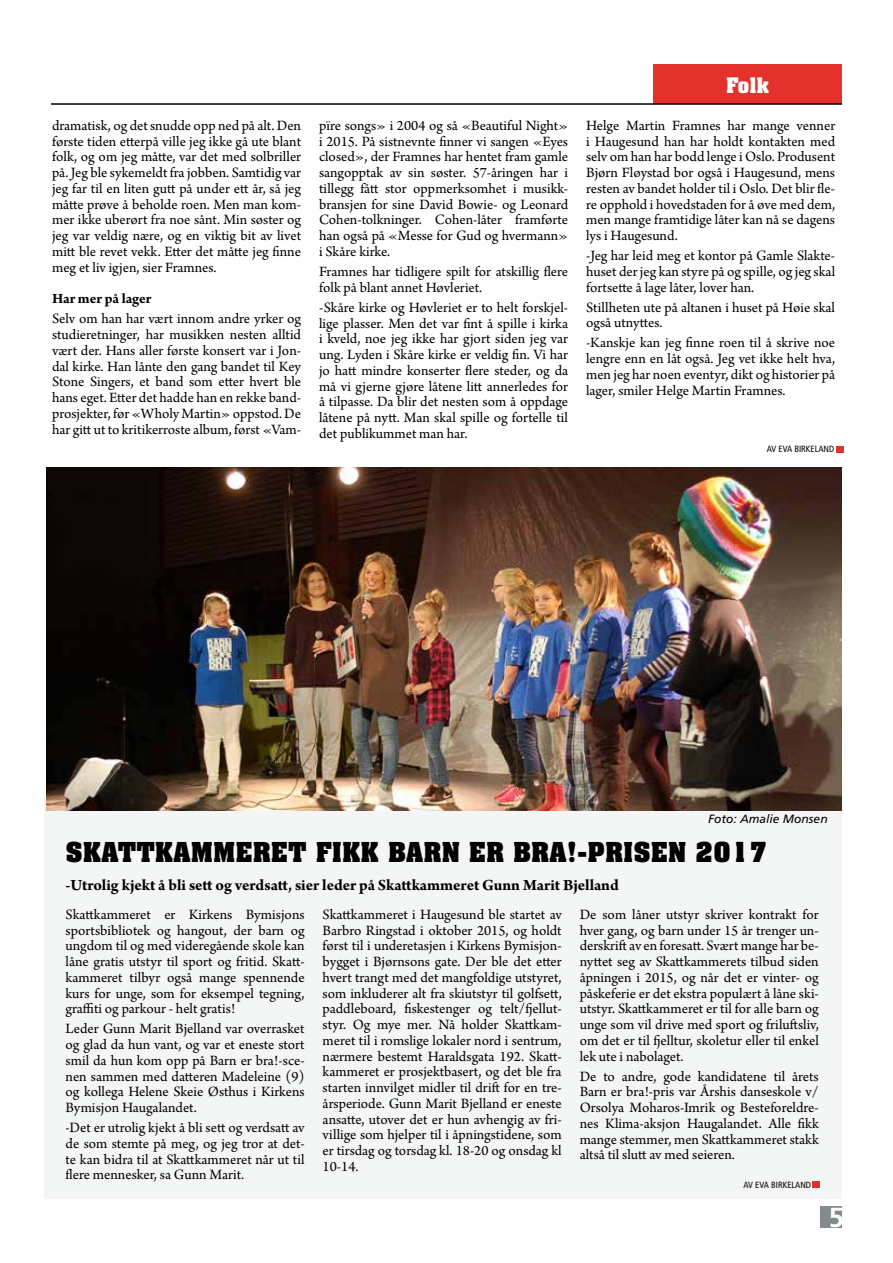
<style>
.page{position:relative;width:893px;height:1263px;background:#fff}
.page>*{position:absolute;margin:0;border:0;box-sizing:border-box;transform-origin:0 0}
.t1{font:700 27.45px "Frutiger";color:#fff}
.t2{font:700 27px "Aachen BT";color:#000}
.t3{font:700 21px "Aachen BT";color:#fff}
.t4{font:700 16.5px "Arno Pro";letter-spacing:-.005em;color:#000}
.t5{font:15px/15.8px "Arno Pro";letter-spacing:-.005em;color:#000;text-align:justify}
.t6{font:700 15px "Arno Pro";letter-spacing:-.005em;color:#000}
.t7{font:italic 12px "Frutiger";color:#000}
.t8{font:condensed 9px "Frutiger";color:#000}
</style>
<div class="page">
<div style="left:45px;top:797px;width:797px;height:402px;background:#f4f6f6"></div>
<div style="left:653px;top:64px;width:189px;height:39px;background:#e4312b"></div>
<hr style="left:51px;top:103px;width:791px;height:2px;background:#000">
<div style="left:812px;top:1181px;width:8px;height:7px;background:#e4312b"></div>
<div style="left:836px;top:446px;width:7px;height:6px;background:#e4312b"></div>
<img style="left:47px;top:468px;width:795px;height:342px">
<div style="left:821px;top:1206px;width:21px;height:22px;background:#848b8e"></div>
<p class="t5" style="left:52px;top:118px;width:251px">dramatisk, og det snudde opp ned på alt. Den første tiden etterpå ville jeg ikke gå ute blant folk, og om jeg måtte, var det med solbriller på. Jeg ble sykemeldt fra jobben. Samtidig var jeg far til en liten gutt på under ett år, så jeg måtte prøve å beholde roen. Men man kom&shy;mer ikke uberørt fra noe sånt. Min søster og jeg var veldig nære, og en viktig bit av livet mitt ble revet vekk. Etter det måtte jeg finne meg et liv igjen, sier Framnes.</p>
<p class="t6" style="left:52px;top:290px;width:101px">Har mer på lager</p>
<p class="t5" style="left:52px;top:312px;width:251px">Selv om han har vært innom andre yrker og studieretninger, har musikken nesten alltid vært der. Hans aller første konsert var i Jon&shy;dal kirke. Han lånte den gang bandet til Key Stone Singers, et band som etter hvert ble hans eget. Etter det hadde han en rekke band&shy;prosjekter, før «Wholy Martin» oppstod. De har gitt ut to kritikerroste album, først «Vam-</p>
<p class="t5" style="left:319px;top:118px;width:251px">pïre songs» i 2004 og så «Beautiful Night» i 2015. På sistnevnte finner vi sangen «Eyes closed», der Framnes har hentet fram gamle sangopptak av sin søster. 57-åringen har i tillegg fått stor oppmerksomhet i musikk&shy;bransjen for sine David Bowie- og Leonard Cohen-tolkninger. Cohen-låter framførte han også på «Messe for Gud og hvermann» i Skåre kirke.</p>
<p class="t5" style="left:319px;top:264px;width:251px">Framnes har tidligere spilt for atskillig flere folk på blant annet Høvleriet.</p>
<p class="t5" style="left:319px;top:300px;width:251px">-Skåre kirke og Høvleriet er to helt forskjel&shy;lige plasser. Men det var fint å spille i kirka i kveld, noe jeg ikke har gjort siden jeg var ung. Lyden i Skåre kirke er veldig fin. Vi har jo hatt mindre konserter flere steder, og da må vi gjerne gjøre låtene litt annerledes for å tilpasse. Da blir det nesten som å oppdage låtene på nytt. Man skal spille og fortelle til det publikummet man har.</p>
<h3 class="t3" style="left:726px;top:72px;width:44px">Folk</h3>
<p class="t5" style="left:586px;top:118px;width:251px">Helge Martin Framnes har mange venner i Haugesund han har holdt kontakten med selv om han har bodd lenge i Oslo. Produsent Bjørn Fløystad bor også i Haugesund, mens resten av bandet holder til i Oslo. Det blir fle&shy;re opphold i hovedstaden for å øve med dem, men mange framtidige låter kan nå se dagens lys i Haugesund.</p>
<p class="t5" style="left:586px;top:249px;width:251px">-Jeg har leid meg et kontor på Gamle Slakte&shy;huset der jeg kan styre på og spille, og jeg skal fortsette å lage låter, lover han.</p>
<p class="t5" style="left:586px;top:300px;width:250px">Stillheten ute på altanen i huset på Høie skal også utnyttes.</p>
<p class="t5" style="left:586px;top:336px;width:251px">-Kanskje kan jeg finne roen til å skrive noe lengre enn en låt også. Jeg vet ikke helt hva, men jeg har noen eventyr, dikt og historier på lager, smiler Helge Martin Framnes.</p>
<p class="t8" style="left:767px;top:444px;width:69px">AV EVA BIRKELAND</p>
<p class="t7" style="left:708px;top:812px;width:121px">Foto: Amalie Monsen</p>
<h2 class="t2" style="left:66px;top:835px;width:703px">SKATTKAMMERET FIKK BARN ER BRA!-PRISEN 2017</h2>
<p class="t4" style="left:66px;top:876px;width:555px">-Utrolig kjekt å bli sett og verdsatt, sier leder på Skattkammeret Gunn Marit Bjelland</p>
<p class="t5" style="left:66px;top:907px;width:241px">Skattkammeret er Kirkens Bymisjons sportsbibliotek og hangout, der barn og ungdom til og med videregående skole kan låne gratis utstyr til sport og fritid. Skatt&shy;kammeret tilbyr også mange spennende kurs for unge, som for eksempel tegning, graffiti og parkour - helt gratis!</p>
<p class="t5" style="left:66px;top:1022px;width:241px">Leder Gunn Marit Bjelland var overrasket og glad da hun vant, og var et eneste stort smil da hun kom opp på Barn er bra!-sce&shy;nen sammen med datteren Madeleine (9) og kollega Helene Skeie Østhus i Kirkens Bymisjon Haugalandet.</p>
<p class="t5" style="left:66px;top:1120px;width:241px">-Det er utrolig kjekt å bli sett og verdsatt av de som stemte på meg, og jeg tror at det&shy;te kan bidra til at Skattkammeret når ut til flere mennesker, sa Gunn Marit.</p>
<p class="t5" style="left:323px;top:907px;width:241px">Skattkammeret i Haugesund ble startet av Barbro Ringstad i oktober 2015, og holdt først til i underetasjen i Kirkens Bymisjon&shy;bygget i Bjørnsons gate. Der ble det etter hvert trangt med det mangfoldige utstyret, som inkluderer alt fra skiutstyr til golfsett, paddleboard, fiskestenger og telt/fjellut&shy;styr. Og mye mer. Nå holder Skattkam&shy;meret til i romslige lokaler nord i sentrum, nærmere bestemt Haraldsgata 192. Skatt&shy;kammeret er prosjektbasert, og det ble fra starten innvilget midler til drift for en tre&shy;årsperiode. Gunn Marit Bjelland er eneste ansatte, utover det er hun avhengig av fri&shy;villige som hjelper til i åpningstidene, som er tirsdag og torsdag kl. 18-20 og onsdag kl 10-14.</p>
<p class="t5" style="left:580px;top:907px;width:241px">De som låner utstyr skriver kontrakt for hver gang, og barn under 15 år trenger un&shy;derskrift av en foresatt. Svært mange har be&shy;nyttet seg av Skattkammerets tilbud siden åpningen i 2015, og når det er vinter- og påskeferie er det ekstra populært å låne ski&shy;utstyr. Skattkammeret er til for alle barn og unge som vil drive med sport og friluftsliv, om det er til fjelltur, skoletur eller til enkel lek ute i nabolaget.</p>
<p class="t5" style="left:580px;top:1069px;width:241px">De to andre, gode kandidatene til årets Barn er bra!-pris var Årshis danseskole v/ Orsolya Moharos-Imrik og Besteforeldre&shy;nes Klima-aksjon Haugalandet. Alle fikk mange stemmer, men Skattkammeret stakk altså til slutt av med seieren.</p>
<p class="t8" style="left:743px;top:1179px;width:69px">AV EVA BIRKELAND</p>
<h1 class="t1" style="left:829px;top:1201px;width:17px">5</h1>
</div>
